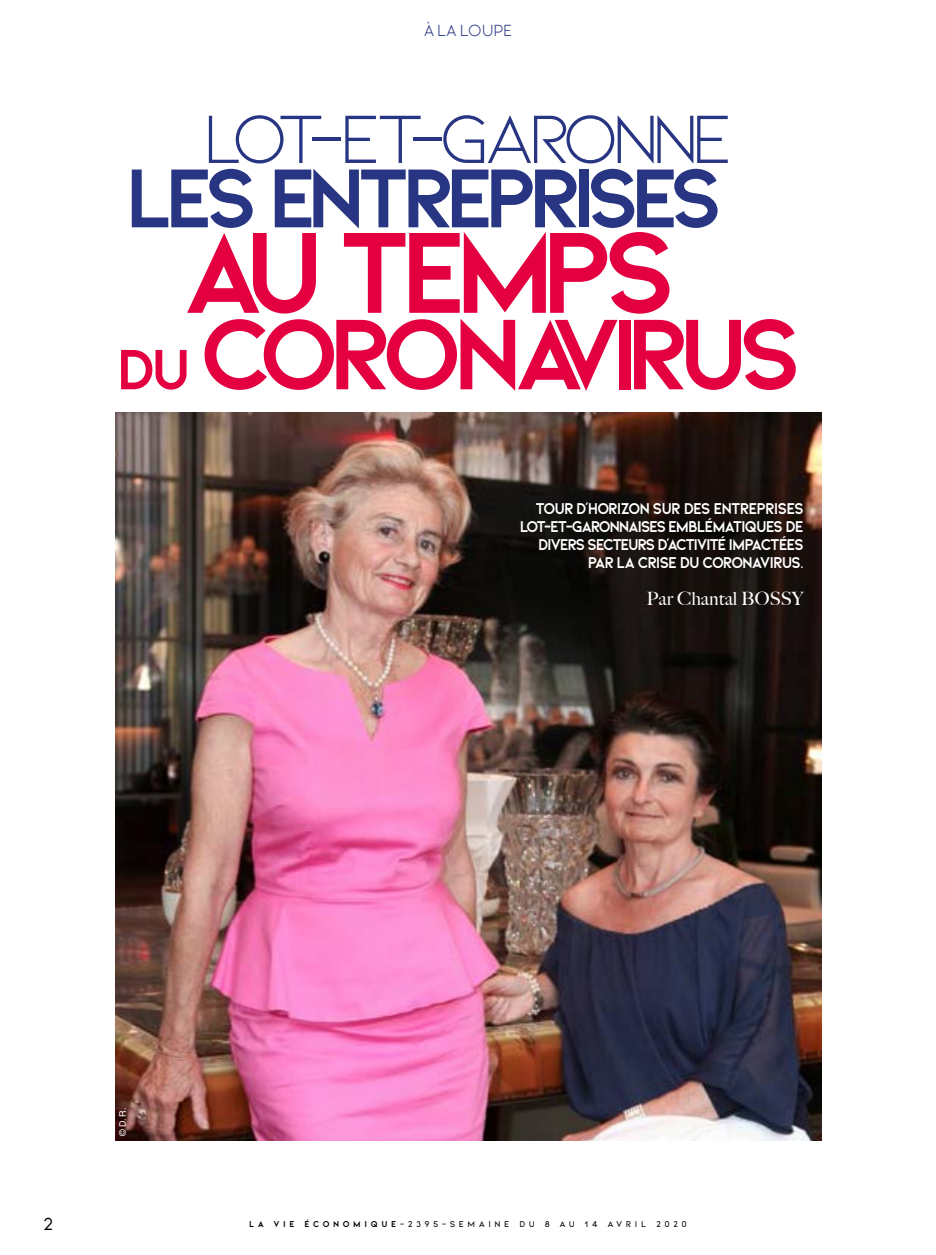
<style>
.page{position:relative;width:936px;height:1255px;background:#fff}
.page>*{position:absolute;margin:0;border:0;box-sizing:border-box;transform-origin:0 0}
.t1{font:700 121.2px "Kiona";letter-spacing:-.13em;color:#e40040}
.t2{font:700 105.45px "Kiona";letter-spacing:-.12em;color:#e40040}
.t3{font:700 87.75px "Kiona";letter-spacing:-.125em;color:#283583}
.t4{font:72.6px "Kiona";letter-spacing:-.13em;color:#283583}
.t5{font:300 25.5px "Ginora Sans";color:#000}
.t6{font:500 18.3px "Big Caslon";color:#fff}
.t7{font:700 16.5px/18px "Kiona";letter-spacing:-.08em;color:#fff;text-align:right;scale:.95 1}
.t8{font:300 16.5px "Ginora Sans";letter-spacing:.02em;color:#283583}
.t9{font:600 9px "Kiona";letter-spacing:.385em;color:#000}
.t10{font:9px "Helvetica LT";color:#fff}
.s1{font-size:59.7px}
.s2{font-weight:700}
</style>
<div class="page">
<img style="left:115px;top:412px;width:706px;height:728px">
<p class="t8" style="left:424px;top:21px;width:89px">À LA LOUPE</p>
<h3 class="t4" style="left:202px;top:98px;width:533px">LOT-ET-GARONNE</h3>
<h3 class="t3" style="left:124px;top:146px;width:600px">LES ENTREPRISES</h3>
<h1 class="t1" style="left:182px;top:200px;width:497px">AU TEMPS</h1>
<h2 class="t2" style="left:116px;top:291px;width:688px"><span class="s1">DU</span> CORONAVIRUS</h2>
<p class="t10" style="left:117px;top:1136px;width:30px;rotate:-90deg">© D. R.</p>
<p class="t7" style="left:520px;top:498px;width:300px">TOUR D’HORIZON SUR DES ENTREPRISES LOT-ET-GARONNAISES EMBLÉMATIQUES DE DIVERS SECTEURS D’ACTIVITÉ IMPACTÉES PAR LA CRISE DU CORONAVIRUS.</p>
<p class="t6" style="left:646px;top:583px;width:159px">Par Chantal BOSSY</p>
<h3 class="t5" style="left:44px;top:1208px;width:11px">2</h3>
<p class="t9" style="left:249px;top:1219px;width:439px"><span class="s2">LA VIE ÉCONOMIQUE</span>-2395-SEMAINE DU 8 AU 14 AVRIL 2020</p>
</div>
